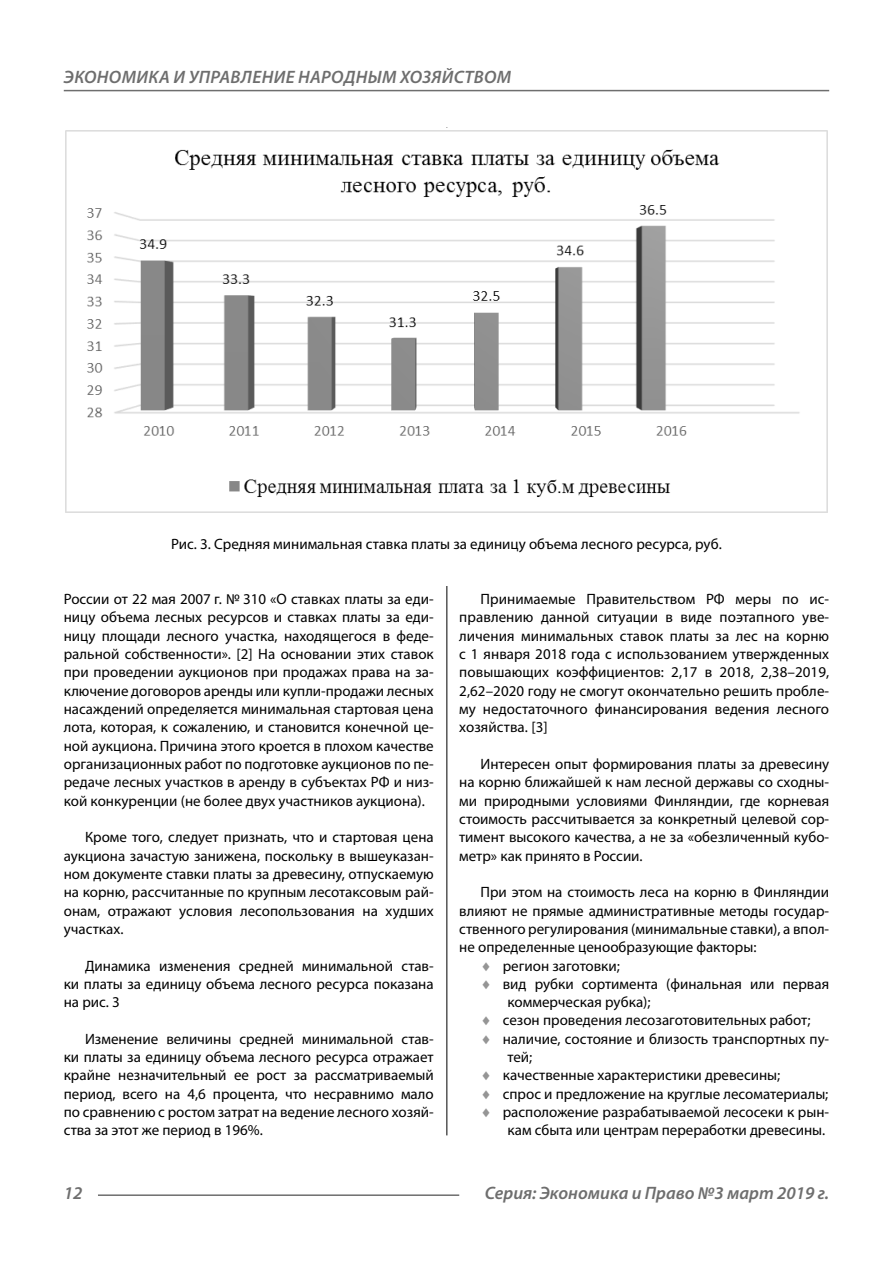
<style>
.page{position:relative;width:893px;height:1263px;background:#fff}
.page>*{position:absolute;margin:0;border:0;box-sizing:border-box;transform-origin:0 0}
.t1{font:italic 600 18px "Myriad Pro";color:#6e6e6e}
.Normal{font:15px/18.3px "Myriad Pro";color:#000;text-align:justify}
.podpis{font:15px "Myriad Pro";color:#000}
.s1{color:#959595}
</style>
<div class="page">
<hr style="left:446px;top:128px;width:1px;height:1007px;background:#000">
<div style="left:64px;top:128px;width:765px;height:458px;background:#fff"></div>
<img style="left:65px;top:130px;width:763px;height:382px">
<hr style="left:98px;top:1194px;width:361px;height:2px;background:#6e6e6e">
<hr style="left:64px;top:90px;width:765px;height:1px;background:#6e6e6e">
<p class="t1" style="left:64px;top:66px;width:24px">Экономика</p>
<p class="t1" style="left:174px;top:66px;width:37px">и управление</p>
<p class="t1" style="left:298px;top:66px;width:13px">народн</p>
<p class="t1" style="left:368px;top:66px;width:120px">ым хозяйством</p>
<p class="podpis" style="left:171px;top:535px;width:552px">Рис. 3. Средняя минимальная ставка платы за единицу объема лесного ресурса, руб.</p>
<p class="Normal" style="left:64px;top:590px;width:371px">России от 22 мая 2007 г. № 310 «О ставках платы за еди&shy;ницу объема лесных ресурсов и ставках платы за еди&shy;ницу площади лесного участка, находящегося в феде&shy;ральной собственности». [2] На основании этих ставок при проведении аукционов при продажах права на за&shy;ключение договоров аренды или купли-продажи лесных насаждений определяется минимальная стартовая цена лота, которая, к сожалению, и становится конечной це&shy;ной аукциона. Причина этого кроется в плохом качестве организационных работ по подготовке аукционов по пе&shy;редаче лесных участков в аренду в субъектах РФ и низ&shy;кой конкуренции (не более двух участников аукциона).</p>
<p class="Normal" style="left:64px;top:828px;width:371px;text-indent:21px">Кроме того, следует признать, что и стартовая цена аукциона зачастую занижена, поскольку в вышеуказан&shy;ном документе ставки платы за древесину, отпускаемую на корню, рассчитанные по крупным лесотаксовым рай&shy;онам, отражают условия лесопользования на худших участках.</p>
<p class="Normal" style="left:64px;top:956px;width:371px;text-indent:21px">Динамика изменения средней минимальной став&shy;ки платы за единицу объема лесного ресурса показана на рис. 3</p>
<p class="Normal" style="left:64px;top:1029px;width:371px;text-indent:21px">Изменение величины средней минимальной став&shy;ки платы за единицу объема лесного ресурса отражает крайне незначительный ее рост за рассматриваемый период, всего на 4,6 процента, что несравнимо мало по сравнению с ростом затрат на ведение лесного хозяй&shy;ства за этот же период в 196%.</p>
<p class="Normal" style="left:459px;top:590px;width:371px;text-indent:21px">Принимаемые Правительством РФ меры по ис&shy;правлению данной ситуации в виде поэтапного уве&shy;личения минимальных ставок платы за лес на корню с 1 января 2018 года с использованием утвержденных повышающих коэффициентов: 2,17 в 2018, 2,38–2019, 2,62–2020 году не смогут окончательно решить пробле&shy;му недостаточного финансирования ведения лесного хозяйства. [3]</p>
<p class="Normal" style="left:459px;top:754px;width:371px;text-indent:21px">Интересен опыт формирования платы за древесину на корню ближайшей к нам лесной державы со сходны&shy;ми природными условиями Финляндии, где корневая стоимость рассчитывается за конкретный целевой сор&shy;тимент высокого качества, а не за «обезличенный кубо&shy;метр» как принято в России.</p>
<p class="Normal" style="left:459px;top:883px;width:371px;text-indent:21px">При этом на стоимость леса на корню в Финляндии влияют не прямые административные методы государ&shy;ственного регулирования (минимальные ставки), а впол&shy;не определенные ценообразующие факторы:</p>
<p class="Normal" style="left:480px;top:956px;width:141px"><span class="s1">♦</span> регион заготовки;</p>
<p class="Normal" style="left:507px;top:974px;width:323px;text-indent:-27px"><span class="s1">♦</span> вид рубки сортимента (финальная или первая коммерческая рубка);</p>
<p class="Normal" style="left:480px;top:1011px;width:332px"><span class="s1">♦</span> сезон проведения лесозаготовительных работ;</p>
<p class="Normal" style="left:507px;top:1029px;width:323px;text-indent:-27px"><span class="s1">♦</span> наличие, состояние и близость транспортных пу&shy;тей;</p>
<p class="Normal" style="left:480px;top:1066px;width:301px"><span class="s1">♦</span> качественные характеристики древесины;</p>
<p class="Normal" style="left:480px;top:1084px;width:349px"><span class="s1">♦</span> спрос и предложение на круглые лесоматериалы;</p>
<p class="Normal" style="left:480px;top:1103px;width:350px;text-align:right"><span class="s1">♦</span> расположение разрабатываемой лесосеки к рын&shy;кам сбыта или центрам переработки древесины.</p>
<p class="t1" style="left:64px;top:1182px;width:20px">12</p>
<p class="t1" style="left:485px;top:1182px;width:346px">Серия: Экономика и Право №3 март 2019 г.</p>
</div>
